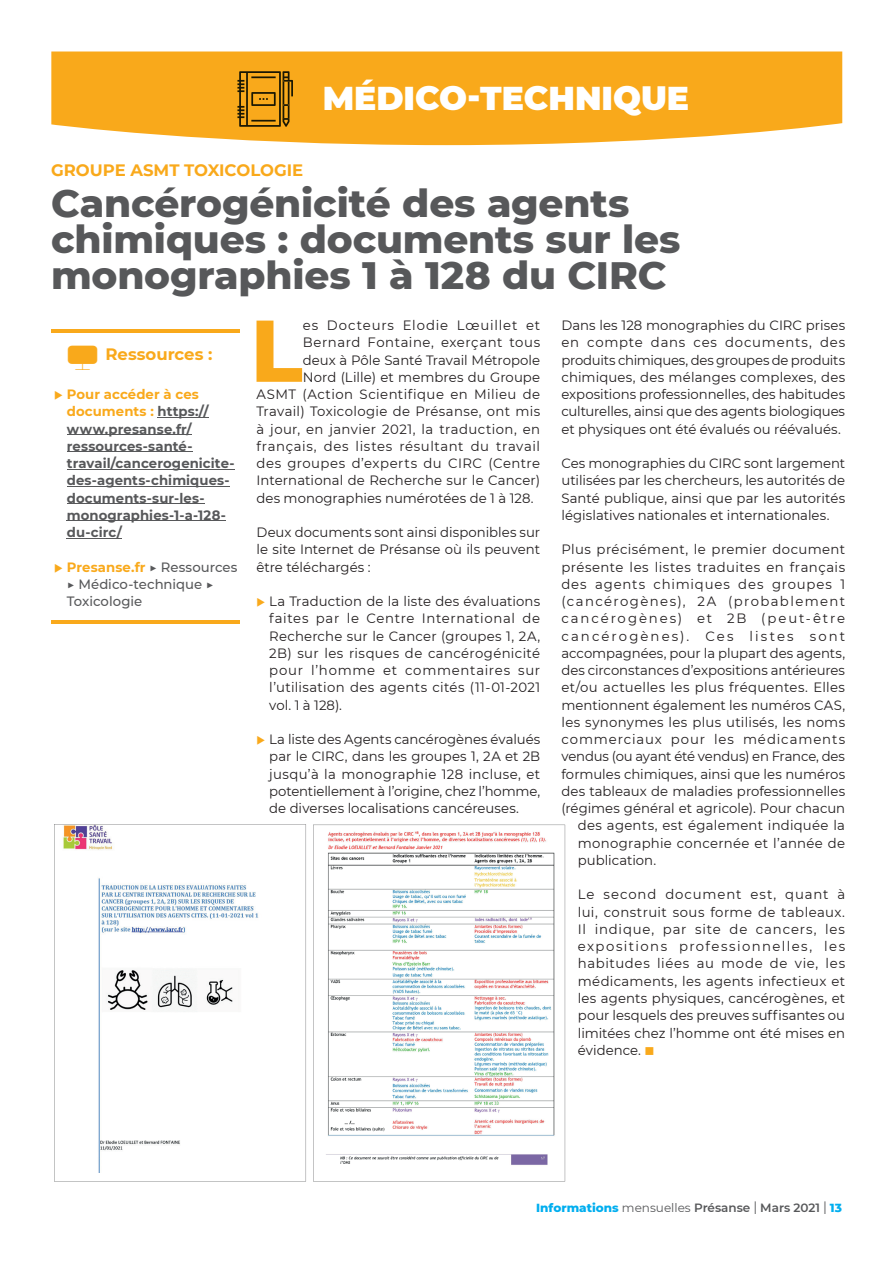
<style>
.page{position:relative;width:893px;height:1263px;background:#fff}
.page>*{position:absolute;margin:0;border:0;box-sizing:border-box;transform-origin:0 0}
.t1{font:800 87.45px "Montserrat";color:#f9a91b}
.t2{font:800 39px/36px "Montserrat";letter-spacing:-.005em;color:#57585a}
.t3{font:900 33px "Montserrat";color:#fff}
.t4{font:28.65px "Panton Icons A Fill";color:#f9a91b}
.t5{font:700 16.5px "Montserrat";color:#f9a91b}
.t6{font:13.5px/17.2px "Montserrat";letter-spacing:.015em;color:#231f20;text-align:justify}
.t7{font:700 13.5px/17.2px "Montserrat";letter-spacing:.005em;color:#57585a}
.t8{font:13.5px "Montserrat";letter-spacing:.035em;color:#231f20}
.t9{font:13.5px "Montserrat";letter-spacing:.065em;color:#231f20}
.t10{font:500 13.5px/17.2px "Montserrat";color:#57585a}
.t11{font:13.5px "Montserrat";letter-spacing:-.005em;color:#231f20}
.t12{font:13.5px "Montserrat";letter-spacing:.045em;color:#231f20}
.t13{font:13.5px "Montserrat";letter-spacing:-.015em;color:#231f20}
.t14{font:13.5px "Montserrat";letter-spacing:.105em;color:#231f20}
.t15{font:13.5px "Montserrat";letter-spacing:.07em;color:#231f20}
.t16{font:13.5px "Montserrat";letter-spacing:.04em;color:#231f20}
.t17{font:13.5px "Montserrat";letter-spacing:.145em;color:#231f20}
.t18{font:13.5px "Montserrat";letter-spacing:.16em;color:#231f20}
.t19{font:600 12px "Montserrat";color:#57585a}
.s1{color:#f9a91b}
.s2{font-weight:700;color:#f9a91b}
.s3{font-weight:800;color:#00aeef}
.s4{font-weight:400}
.s5{font-weight:400;font-size:16.8px}
</style>
<div class="page">
<svg style="left:51px;top:52px;width:791px;height:93px;background:#f9af2c"></svg>
<svg style="left:237px;top:71px;width:56px;height:56px;background:#b47c13"></svg>
<hr style="left:158px;top:417px;width:51px;height:1px;background:#57585a">
<hr style="left:67px;top:434px;width:125px;height:1px;background:#57585a">
<hr style="left:67px;top:451px;width:125px;height:1px;background:#57585a">
<hr style="left:67px;top:469px;width:168px;height:1px;background:#57585a">
<hr style="left:67px;top:486px;width:163px;height:1px;background:#57585a">
<hr style="left:67px;top:503px;width:137px;height:1px;background:#57585a">
<hr style="left:67px;top:520px;width:159px;height:1px;background:#57585a">
<hr style="left:67px;top:538px;width:55px;height:1px;background:#57585a">
<hr style="left:51px;top:620px;width:188px;height:3px;background:#f9a91b">
<hr style="left:51px;top:329px;width:188px;height:3px;background:#f9a91b">
<svg style="left:54px;top:824px;width:252px;height:357px"></svg>
<svg style="left:313px;top:825px;width:252px;height:356px"></svg>
<h3 class="t3" style="left:323px;top:73px;width:368px">MÉDICO-TECHNIQUE</h3>
<p class="t5" style="left:51px;top:159px;width:254px">GROUPE ASMT TOXICOLOGIE</p>
<h2 class="t2" style="left:51px;top:183px;width:631px">Cancérogénicité des agents chimiques : documents sur les monographies 1 à 128 du CIRC</h2>
<h1 class="t1" style="left:251px;top:287px;width:54px">L</h1>
<p class="t9" style="left:303px;top:316px;width:239px">es Docteurs Elodie Lœuillet et</p>
<p class="t6" style="left:561px;top:316px;width:285px">Dans les 128 monographies du CIRC prises en compte dans ces documents, des produits chimiques, des groupes de produits chimiques, des mélanges complexes, des expositions professionnelles, des habitudes culturelles, ainsi que des agents biologiques et physiques ont été évalués ou réévalués.</p>
<p class="t6" style="left:561px;top:454px;width:285px">Ces monographies du CIRC sont largement utilisées par les chercheurs, les autorités de Santé publique, ainsi que par les autorités législatives nationales et internationales.</p>
<p class="t6" style="left:561px;top:540px;width:285px">Plus précisément, le premier document</p>
<p class="t8" style="left:561px;top:557px;width:285px">présente les listes traduites en français</p>
<p class="t9" style="left:561px;top:575px;width:285px">des agents chimiques des groupes 1</p>
<p class="t14" style="left:561px;top:592px;width:285px">(cancérogènes), 2A (probablement</p>
<p class="t17" style="left:561px;top:609px;width:285px">cancérogènes) et 2B (peut-être</p>
<p class="t18" style="left:561px;top:626px;width:285px">cancérogènes). Ces listes sont</p>
<p class="t6" style="left:561px;top:644px;width:285px">accompagnées, pour la plupart des agents,</p>
<p class="t11" style="left:561px;top:661px;width:285px">des circonstances d’expositions antérieures</p>
<p class="t6" style="left:561px;top:678px;width:285px">et/ou actuelles les plus fréquentes. Elles</p>
<p class="t6" style="left:561px;top:696px;width:285px">mentionnent également les numéros CAS,</p>
<p class="t6" style="left:561px;top:713px;width:285px">les synonymes les plus utilisés, les noms</p>
<p class="t15" style="left:561px;top:730px;width:285px">commerciaux pour les médicaments</p>
<p class="t13" style="left:561px;top:747px;width:285px">vendus (ou ayant été vendus) en France, des</p>
<p class="t6" style="left:561px;top:765px;width:285px">formules chimiques, ainsi que les numéros</p>
<p class="t6" style="left:561px;top:782px;width:285px">des tableaux de maladies professionnelles</p>
<p class="t6" style="left:561px;top:799px;width:285px">(régimes général et agricole). Pour chacun</p>
<p class="t6" style="left:578px;top:816px;width:269px">des agents, est également indiquée la</p>
<p class="t6" style="left:578px;top:834px;width:269px">monographie concernée et l’année de</p>
<p class="t6" style="left:578px;top:851px;width:80px">publication.</p>
<p class="t6" style="left:578px;top:885px;width:269px">Le second document est, quant à lui, construit sous forme de tableaux.<br>Il indique, par site de cancers, les expositions professionnelles, les habitudes liées au mode de vie, les médicaments, les agents infectieux et les agents physiques, cancérogènes, et pour lesquels des preuves suffisantes ou limitées chez l’homme ont été mises en évidence. <span class="s1">■</span></p>
<p class="t16" style="left:303px;top:333px;width:239px">Bernard Fontaine, exerçant tous</p>
<p class="t6" style="left:303px;top:351px;width:239px">deux à Pôle Santé Travail Métropole</p>
<p class="t6" style="left:303px;top:368px;width:239px">Nord (Lille) et membres du Groupe</p>
<p class="t8" style="left:257px;top:385px;width:285px">ASMT (Action Scientifique en Milieu de</p>
<p class="t6" style="left:257px;top:402px;width:285px">Travail) Toxicologie de Présanse, ont mis</p>
<p class="t6" style="left:257px;top:420px;width:285px">à jour, en janvier 2021, la traduction, en</p>
<p class="t12" style="left:257px;top:437px;width:285px">français, des listes résultant du travail</p>
<p class="t8" style="left:257px;top:454px;width:285px">des groupes d’experts du CIRC (Centre</p>
<p class="t6" style="left:257px;top:471px;width:285px">International de Recherche sur le Cancer)</p>
<p class="t6" style="left:257px;top:489px;width:279px">des monographies numérotées de 1 à 128.</p>
<p class="t6" style="left:257px;top:523px;width:285px">Deux documents sont ainsi disponibles sur le site Internet de Présanse où ils peuvent être téléchargés :</p>
<p class="t6" style="left:269px;top:592px;width:272px;text-indent:-13px"><span class="s1">◆</span> La Traduction de la liste des évaluations faites par le Centre International de Recherche sur le Cancer (groupes 1, 2A, 2B) sur les risques de cancérogénicité pour l’homme et commentaires sur l’utilisation des agents cités (11-01-2021 vol. 1 à 128).</p>
<p class="t6" style="left:269px;top:730px;width:272px;text-indent:-13px"><span class="s1">◆</span> La liste des Agents cancérogènes évalués par le CIRC, dans les groupes 1, 2A et 2B jusqu’à la monographie 128 incluse, et potentiellement à l’origine, chez l’homme, de diverses localisations cancéreuses.</p>
<h3 class="t4" style="left:65px;top:344px;width:37px">A</h3>
<p class="t5" style="left:105px;top:342px;width:108px">Ressources :</p>
<p class="t7" style="left:67px;top:385px;width:169px;text-indent:-13px"><span class="s1">◆ Pour accéder à ces documents :</span> https:// www.presanse.fr/ ressources-santé&shy;travail/cancerogenicite&shy;des-agents-chimiques&shy;documents-sur-les&shy;monographies-1-a-128- du-circ/</p>
<p class="t10" style="left:67px;top:558px;width:172px;text-indent:-13px"><span class="s1">◆</span> <span class="s2">Presanse.fr</span> ▶ Ressources ▶ Médico-technique ▶<br>Toxicologie</p>
<p class="t19" style="left:536px;top:1199px;width:307px"><span class="s3">Informations</span> <span class="s4">mensuelles</span> Présanse <span class="s5">l</span> Mars 2021 <span class="s5">l</span> <span class="s3">13</span></p>
</div>
